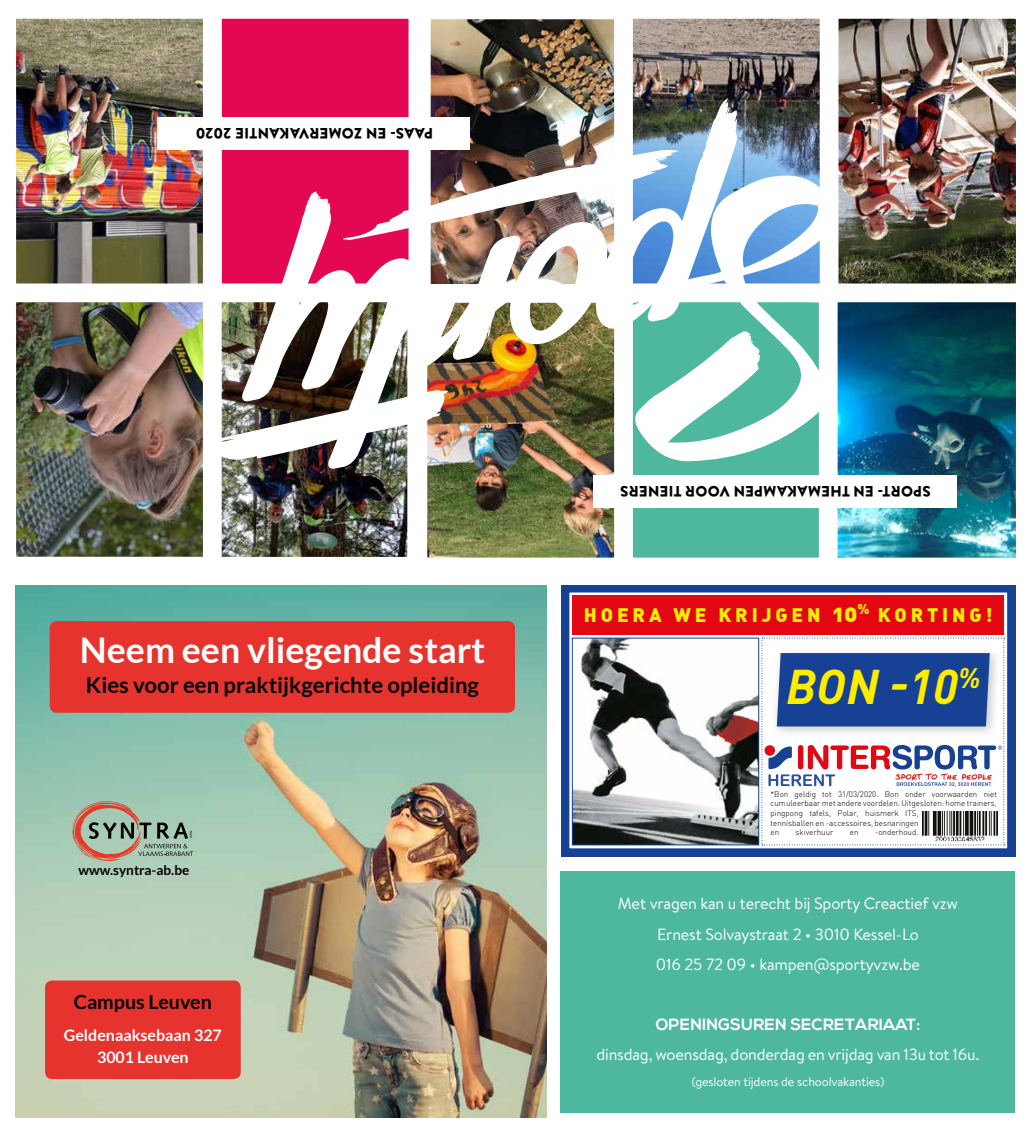
<style>
.page{position:relative;width:1028px;height:1134px;background:#fff}
.page>*{position:absolute;margin:0;border:0;box-sizing:border-box;transform-origin:0 0}
.t1{font:italic 700 48.12px "DINOT";color:#ffed00}
.t2{font:700 35.38px "Lato";color:#fff}
.t3{font:700 22px "Lato";color:#020203}
.t4{font:700 19.5px "Lato";color:#000}
.t5{font:19.25px "DIN Black Alternate";letter-spacing:.2em;color:#ffed00}
.t6{font:16.25px/30.1px "Brandon Text";letter-spacing:-.01em;color:#fff;text-align:center}
.t7{font:700 16.25px "Nexa";letter-spacing:.01em;color:#fff}
.t8{font:700 15.88px/22px "Lato";color:#fff;text-align:center}
.t9{font:900 15px "Brandon Text";letter-spacing:.02em;color:#000}
.t10{font:700 13.38px "Lato";color:#000}
.t11{font:12.5px "Brandon Text";letter-spacing:-.01em;color:#fff}
.t12{font:300 8px/9.6px "DIN";color:#000}
.s1{font-size:24px}
</style>
<div class="page">
<img style="left:837px;top:302px;width:179px;height:256px">
<div style="left:613px;top:274px;width:224px;height:302px;background:#4eb89e;border:19px solid #fff"></div>
<img style="left:428px;top:469px;width:185px;height:87px">
<div style="left:408px;top:274px;width:225px;height:302px;border:19px solid #fff"></div>
<img style="left:432px;top:21px;width:182px;height:77px">
<div style="left:412px;top:1px;width:224px;height:302px;border:19px solid #fff"></div>
<img style="left:222px;top:469px;width:184px;height:87px">
<img style="left:838px;top:18px;width:178px;height:266px">
<img style="left:634px;top:20px;width:184px;height:78px">
<img style="left:16px;top:302px;width:206px;height:255px">
<div style="left:212px;top:9px;width:206px;height:284px;background:#e40751"></div>
<div style="left:203px;top:0;width:224px;height:302px;border:19px solid #fff"></div>
<img style="left:16px;top:0;width:206px;height:302px">
<img style="left:210px;top:98px;width:628px;height:371px">
<div style="left:593px;top:475px;width:363px;height:33px;background:#fff"></div>
<div style="left:157px;top:117px;width:313px;height:33px;background:#fff"></div>
<svg style="left:562px;top:585px;width:453px;height:272px"></svg>
<img style="left:15px;top:585px;width:532px;height:532px">
<svg style="left:72px;top:801px;width:121px;height:60px;background:#9ea591"></svg>
<div style="left:50px;top:621px;width:465px;height:92px;background:#e7332d;border-radius:7px"></div>
<div style="left:45px;top:980px;width:196px;height:99px;background:#e7332d;border-radius:7px"></div>
<svg style="left:15px;top:585px;width:7px;height:7px"></svg>
<div style="left:560px;top:871px;width:455px;height:242px;background:#4eb89e"></div>
<h3 class="t9" style="left:433px;top:144px;width:239px;rotate:-180deg">PAAS- EN ZOMERVAKANTIE 2020</h3>
<h2 class="t2" style="left:80px;top:629px;width:407px">Neem een vliegende start</h2>
<h3 class="t3" style="left:86px;top:672px;width:394px">Kies voor een praktijkgerichte opleiding</h3>
<h3 class="t10" style="left:78px;top:863px;width:112px">www.syntra-ab.be</h3>
<h3 class="t4" style="left:74px;top:991px;width:140px">Campus Leuven</h3>
<h3 class="t8" style="left:64px;top:1024px;width:159px">Geldenaaksebaan 327<br>3001 Leuven</h3>
<h3 class="t9" style="left:930px;top:502px;width:312px;rotate:-180deg">SPORT- EN THEMAKAMPEN VOOR TIENERS</h3>
<h3 class="t5" style="left:584px;top:602px;width:410px">HOERA WE KRIJGEN <span class="s1">10</span><sup>%</sup> KORTING!</h3>
<h1 class="t1" style="left:786px;top:656px;width:196px">BON -10<sup>%</sup></h1>
<p class="t12" style="left:770px;top:789px;width:228px">*Bon geldig tot 31/03/2020. Bon onder voorwaarden niet cumuleerbaar met andere voordelen. Uitgesloten: home trainers, pingpong tafels, Polar, huismerk ITS,<br>tennisballen en -accessoires, besnaringen<br>en</p>
<p class="t12" style="left:795px;top:827px;width:39px">skiverhuur</p>
<p class="t12" style="left:850px;top:827px;width:10px">en</p>
<p class="t12" style="left:875px;top:827px;width:45px">-onderhoud.</p>
<h3 class="t6" style="left:618px;top:888px;width:341px">Met vragen kan u terecht bij Sporty Creactief vzw<br>Ernest Solvaystraat 2 • 3010 Kessel-Lo<br>016 25 72 09 • kampen@sportyvzw.be</h3>
<h3 class="t7" style="left:655px;top:1015px;width:266px">OPENINGSUREN SECRETARIAAT:</h3>
<h3 class="t6" style="left:596px;top:1039px;width:384px">dinsdag, woensdag, donderdag en vrijdag van 13u tot 16u.</h3>
<h3 class="t11" style="left:691px;top:1073px;width:194px">(gesloten tijdens de schoolvakanties)</h3>
</div>
